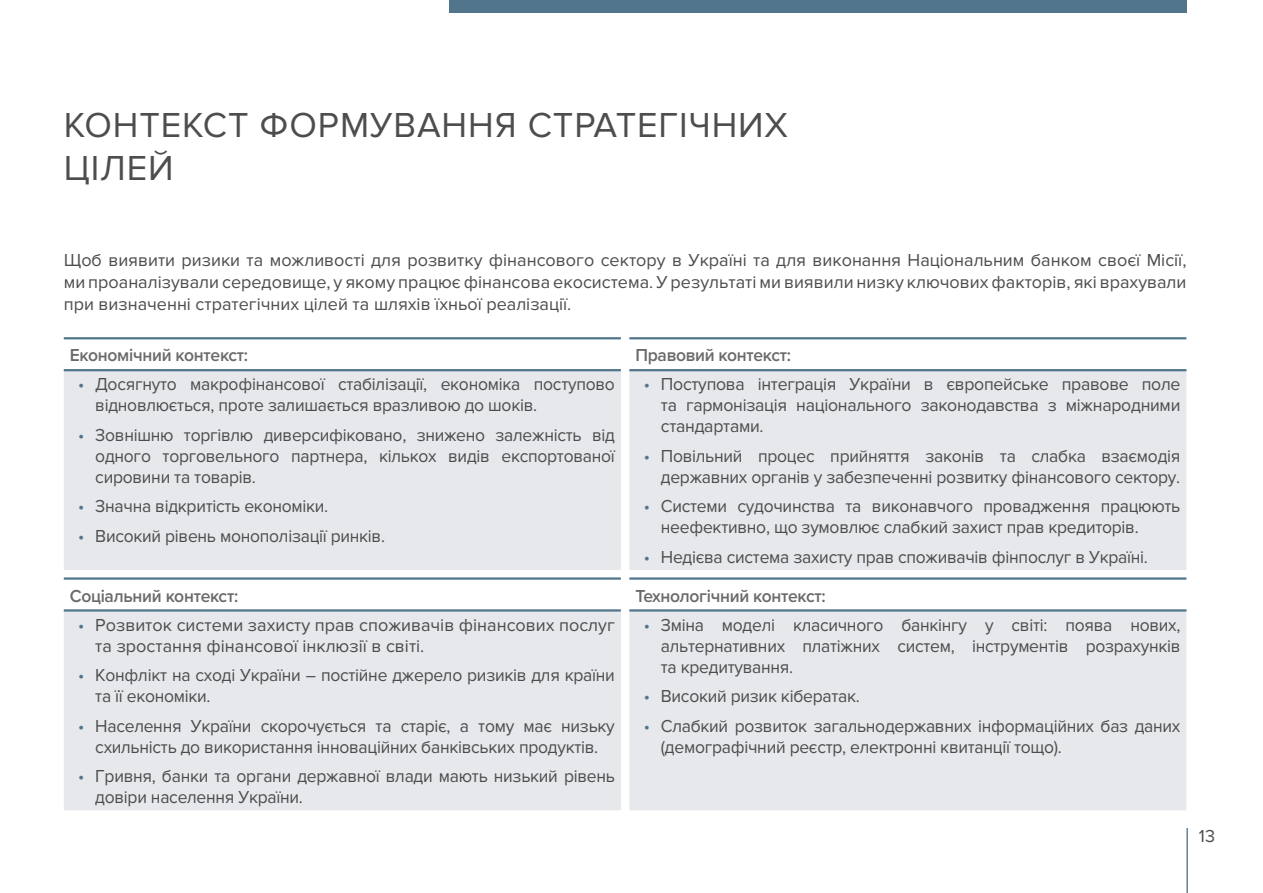
<style>
.page{position:relative;width:1263px;height:893px;background:#fff}
.page>*{position:absolute;margin:0;border:0;box-sizing:border-box;transform-origin:0 0}
.t1{font:36px/43.2px "Proxima Nova";letter-spacing:.025em;color:#4d4d4f}
.t2{font:18px/21px "Proxima Nova";letter-spacing:-.015em;color:#4d4d4f}
.t3{font:600 18px "Proxima Nova";letter-spacing:-.015em;color:#696a6c}
.s1{color:#51758b}
</style>
<div class="page">
<hr style="left:1186px;top:828px;width:2px;height:65px;background:#698397">
<div style="left:449px;top:0;width:737px;height:13px;background:#51758b"></div>
<svg style="left:64px;top:371px;width:1122px;height:439px;background:#e8eaec"></svg>
<hr style="left:64px;top:337px;width:557px;height:2px;background:#51758b">
<hr style="left:64px;top:369px;width:557px;height:2px;background:#51758b">
<hr style="left:629px;top:337px;width:557px;height:2px;background:#51758b">
<hr style="left:629px;top:369px;width:557px;height:2px;background:#51758b">
<hr style="left:64px;top:577px;width:557px;height:3px;background:#51758b">
<hr style="left:64px;top:609px;width:557px;height:3px;background:#51758b">
<hr style="left:629px;top:577px;width:557px;height:3px;background:#51758b">
<hr style="left:629px;top:609px;width:557px;height:3px;background:#51758b">
<h1 class="t1" style="left:64px;top:104px;width:726px">КОНТЕКСТ ФОРМУВАННЯ СТРАТЕГІЧНИХ<br>ЦІЛЕЙ</h1>
<p class="t2" style="left:64px;top:250px;width:1124px;line-height:21.6px;text-align:justify">Щоб виявити ризики та можливості для розвитку фінансового сектору в Україні та для виконання Національним банком своєї Місії, ми проаналізували середовище, у якому працює фінансова екосистема. У результаті ми виявили низку ключових факторів, які врахували при визначенні стратегічних цілей та шляхів їхньої реалізації.</p>
<p class="t3" style="left:70px;top:345px;width:180px">Економічний контекст:</p>
<p class="t3" style="left:635px;top:345px;width:157px">Правовий контекст:</p>
<p class="t2" style="left:95px;top:374px;width:521px;text-indent:-17px"><span class="s1">•</span> Досягнуто макрофінансової стабілізації, економіка поступово відновлюється, проте залишається вразливою до шоків.</p>
<p class="t2" style="left:95px;top:425px;width:521px;text-align:justify;text-indent:-17px"><span class="s1">•</span> Зовнішню торгівлю диверсифіковано, знижено залежність від одного торговельного партнера, кількох видів експортованої сировини та товарів.</p>
<p class="t2" style="left:78px;top:496px;width:251px"><span class="s1">•</span> Значна відкритість економіки.</p>
<p class="t2" style="left:78px;top:526px;width:308px"><span class="s1">•</span> Високий рівень монополізації ринків.</p>
<p class="t2" style="left:661px;top:374px;width:521px;text-align:justify;text-indent:-17px"><span class="s1">•</span> Поступова інтеграція України в європейське правове поле та гармонізація національного законодавства з міжнародними стандартами.</p>
<p class="t2" style="left:644px;top:446px;width:538px;text-align:right"><span class="s1">•</span> Повільний процес прийняття законів та слабка взаємодія державних органів у забезпеченні розвитку фінансового сектору.</p>
<p class="t2" style="left:661px;top:496px;width:521px;text-indent:-17px"><span class="s1">•</span> Системи судочинства та виконавчого провадження працюють неефективно, що зумовлює слабкий захист прав кредиторів.</p>
<p class="t2" style="left:644px;top:547px;width:505px"><span class="s1">•</span> Недієва система захисту прав споживачів фінпослуг в Україні.</p>
<p class="t3" style="left:70px;top:585px;width:170px">Соціальний контекст:</p>
<p class="t3" style="left:635px;top:585px;width:192px">Технологічний контекст:</p>
<p class="t2" style="left:95px;top:614px;width:521px;text-indent:-17px"><span class="s1">•</span> Розвиток системи захисту прав споживачів фінансових послуг та зростання фінансової інклюзії в світі.</p>
<p class="t2" style="left:95px;top:665px;width:521px;text-indent:-17px"><span class="s1">•</span> Конфлікт на сході України – постійне джерело ризиків для країни та її економіки.</p>
<p class="t2" style="left:78px;top:715px;width:538px;text-align:center"><span class="s1">•</span> Населення України скорочується та старіє, а тому має низьку схильність до використання інноваційних банківських продуктів.</p>
<p class="t2" style="left:95px;top:766px;width:521px;text-indent:-17px"><span class="s1">•</span> Гривня, банки та органи державної влади мають низький рівень довіри населення України.</p>
<p class="t2" style="left:661px;top:614px;width:521px;text-align:justify;text-indent:-17px"><span class="s1">•</span> Зміна моделі класичного банкінгу у світі: поява нових, альтернативних платіжних систем, інструментів розрахунків та кредитування.</p>
<p class="t2" style="left:644px;top:686px;width:217px"><span class="s1">•</span> Високий ризик кібератак.</p>
<p class="t2" style="left:661px;top:715px;width:521px;text-indent:-17px"><span class="s1">•</span> Слабкий розвиток загальнодержавних інформаційних баз даних (демографічний реєстр, електронні квитанції тощо).</p>
<p class="t2" style="left:1199px;top:826px;width:18px">13</p>
</div>
